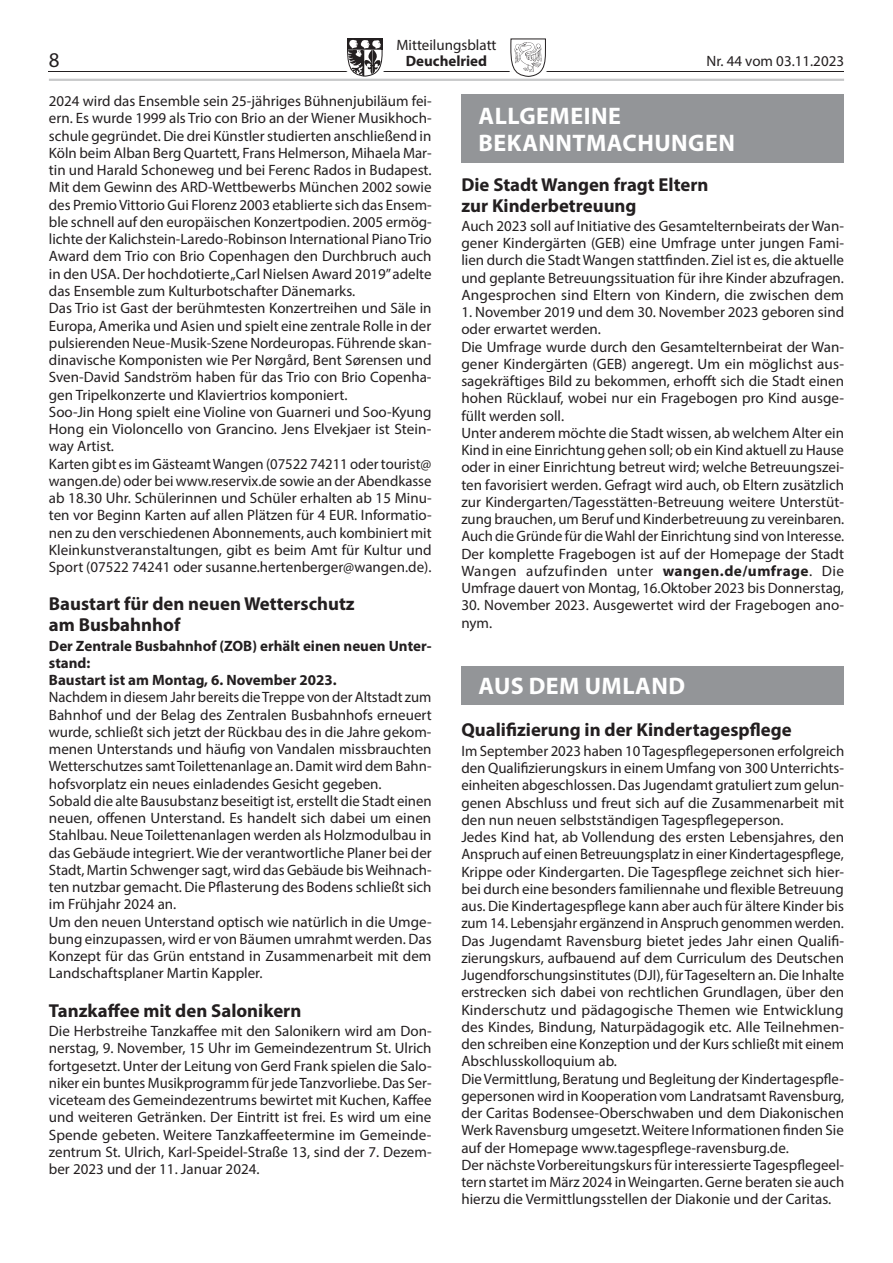
<style>
.page{position:relative;width:893px;height:1263px;background:#fff}
.page>*{position:absolute;margin:0;border:0;box-sizing:border-box;transform-origin:0 0}
.t1{font:700 24px/27px "Myriad Pro";letter-spacing:.02em;color:#fff}
.t2{font:21px "Myriad Pro";color:#231f20}
.t3{font:700 18.75px/21px "Myriad Pro";color:#231f20}
.t4{font:15px/17.2px "Myriad Pro";color:#231f20}
.t5{font:700 15px/17.2px "Myriad Pro";color:#231f20}
.s1{font-weight:700}
</style>
<div class="page">
<hr style="left:49px;top:71px;width:795px;height:1px;background:#231f20">
<svg style="left:347px;top:38px;width:36px;height:39px"></svg>
<svg style="left:510px;top:38px;width:36px;height:39px"></svg>
<img style="left:513px;top:40px;width:30px;height:33px">
<hr style="left:49px;top:79px;width:795px;height:2px;background:#c7c8ca">
<div style="left:461px;top:95px;width:383px;height:68px;background:#939598"></div>
<div style="left:461px;top:666px;width:383px;height:38px;background:#939598"></div>
<p class="t4" style="left:396px;top:36px;width:102px">Mitteilungsblatt</p>
<h2 class="t2" style="left:49px;top:47px;width:12px">8</h2>
<p class="t5" style="left:406px;top:52px;width:83px">Deuchelried</p>
<p class="t4" style="left:706px;top:52px;width:139px">Nr. 44 vom 03.11.2023</p>
<p class="t4" style="left:49px;top:92px;width:384px">2024 wird das Ensemble sein 25-jähriges Bühnenjubiläum fei&shy;ern. Es wurde 1999 als Trio con Brio an der Wiener Musikhoch&shy;schule gegründet. Die drei Künstler studierten anschließend in Köln beim Alban Berg Quartett, Frans Helmerson, Mihaela Mar&shy;tin und Harald Schoneweg und bei Ferenc Rados in Budapest.<br>Mit dem Gewinn des ARD-Wettbewerbs München 2002 sowie des Premio Vittorio Gui Florenz 2003 etablierte sich das Ensem&shy;ble schnell auf den europäischen Konzertpodien. 2005 ermög&shy;lichte der Kalichstein-Laredo-Robinson International Piano Trio Award dem Trio con Brio Copenhagen den Durchbruch auch in den USA. Der hochdotierte „Carl Nielsen Award 2019” adelte das Ensemble zum Kulturbotschafter Dänemarks.<br>Das Trio ist Gast der berühmtesten Konzertreihen und Säle in Europa, Amerika und Asien und spielt eine zentrale Rolle in der pulsierenden Neue-Musik-Szene Nordeuropas. Führende skan&shy;dinavische Komponisten wie Per Nørgård, Bent Sørensen und Sven-David Sandström haben für das Trio con Brio Copenha&shy;gen Tripelkonzerte und Klaviertrios komponiert.<br>Soo-Jin Hong spielt eine Violine von Guarneri und Soo-Kyung Hong ein Violoncello von Grancino. Jens Elvekjaer ist Stein&shy;way Artist.<br>Karten gibt es im Gästeamt Wangen (07522 74211 oder tourist@ wangen.de) oder bei www.reservix.de sowie an der Abendkasse ab 18.30 Uhr. Schülerinnen und Schüler erhalten ab 15 Minu&shy;ten vor Beginn Karten auf allen Plätzen für 4 EUR. Informatio&shy;nen zu den verschiedenen Abonnements, auch kombiniert mit Kleinkunstveranstaltungen, gibt es beim Amt für Kultur und Sport (07522 74241 oder susanne.hertenberger@wangen.de).</p>
<p class="t3" style="left:49px;top:593px;width:307px">Baustart für den neuen Wetterschutz am Busbahnhof</p>
<p class="t5" style="left:49px;top:636px;width:384px">Der Zentrale Busbahnhof (ZOB) erhält einen neuen Unter&shy;stand:<br>Baustart ist am Montag, 6. November 2023.</p>
<p class="t4" style="left:49px;top:688px;width:384px">Nachdem in diesem Jahr bereits die Treppe von der Altstadt zum Bahnhof und der Belag des Zentralen Busbahnhofs erneuert wurde, schließt sich jetzt der Rückbau des in die Jahre gekom&shy;menen Unterstands und häufig von Vandalen missbrauchten Wetterschutzes samt Toilettenanlage an. Damit wird dem Bahn&shy;hofsvorplatz ein neues einladendes Gesicht gegeben.<br>Sobald die alte Bausubstanz beseitigt ist, erstellt die Stadt einen neuen, offenen Unterstand. Es handelt sich dabei um einen Stahlbau. Neue Toilettenanlagen werden als Holzmodulbau in das Gebäude integriert. Wie der verantwortliche Planer bei der Stadt, Martin Schwenger sagt, wird das Gebäude bis Weihnach&shy;ten nutzbar gemacht. Die Pflasterung des Bodens schließt sich im Frühjahr 2024 an.<br>Um den neuen Unterstand optisch wie natürlich in die Umge&shy;bung einzupassen, wird er von Bäumen umrahmt werden. Das Konzept für das Grün entstand in Zusammenarbeit mit dem Landschaftsplaner Martin Kappler.</p>
<p class="t3" style="left:49px;top:999px;width:254px">Tanzkaffee mit den Salonikern</p>
<p class="t4" style="left:49px;top:1022px;width:384px;text-align:justify">Die Herbstreihe Tanzkaffee mit den Salonikern wird am Don&shy;nerstag, 9. November, 15 Uhr im Gemeindezentrum St. Ulrich fortgesetzt. Unter der Leitung von Gerd Frank spielen die Salo&shy;niker ein buntes Musikprogramm für jede Tanzvorliebe. Das Ser&shy;viceteam des Gemeindezentrums bewirtet mit Kuchen, Kaffee und weiteren Getränken. Der Eintritt ist frei. Es wird um eine Spende gebeten. Weitere Tanzkaffeetermine im Gemeinde&shy;zentrum St. Ulrich, Karl-Speidel-Straße 13, sind der 7. Dezem&shy;ber 2023 und der 11. Januar 2024.</p>
<h1 class="t1" style="left:479px;top:102px;width:258px">ALLGEMEINE<br>BEKANNTMACHUNGEN</h1>
<p class="t3" style="left:461px;top:173px;width:249px">Die Stadt Wangen fragt Eltern zur Kinderbetreuung</p>
<p class="t4" style="left:461px;top:217px;width:384px;text-align:justify">Auch 2023 soll auf Initiative des Gesamtelternbeirats der Wan&shy;gener Kindergärten (GEB) eine Umfrage unter jungen Fami&shy;lien durch die Stadt Wangen stattfinden. Ziel ist es, die aktuelle und geplante Betreuungssituation für ihre Kinder abzufragen.<br>Angesprochen sind Eltern von Kindern, die zwischen dem</p>
<p class="t4" style="left:461px;top:303px;width:384px">1. November 2019 und dem 30. November 2023 geboren sind oder erwartet werden.<br>Die Umfrage wurde durch den Gesamtelternbeirat der Wan&shy;gener Kindergärten (GEB) angeregt. Um ein möglichst aus&shy;sagekräftiges Bild zu bekommen, erhofft sich die Stadt einen hohen Rücklauf, wobei nur ein Fragebogen pro Kind ausge&shy;füllt werden soll.<br>Unter anderem möchte die Stadt wissen, ab welchem Alter ein Kind in eine Einrichtung gehen soll; ob ein Kind aktuell zu Hause oder in einer Einrichtung betreut wird; welche Betreuungszei&shy;ten favorisiert werden. Gefragt wird auch, ob Eltern zusätzlich zur Kindergarten/Tagesstätten-Betreuung weitere Unterstüt&shy;zung brauchen, um Beruf und Kinderbetreuung zu vereinbaren.<br>Auch die Gründe für die Wahl der Einrichtung sind von Interesse.<br>Der komplette Fragebogen ist auf der Homepage der Stadt Wangen aufzufinden unter <span class="s1">wangen.de/umfrage</span>. Die Umfrage dauert von Montag, 16.Oktober 2023 bis Donnerstag,</p>
<p class="t4" style="left:461px;top:596px;width:384px">30. November 2023. Ausgewertet wird der Fragebogen ano&shy;nym.</p>
<h1 class="t1" style="left:479px;top:672px;width:208px">AUS DEM UMLAND</h1>
<p class="t3" style="left:461px;top:719px;width:332px">Qualifizierung in der Kindertagespflege</p>
<p class="t4" style="left:461px;top:742px;width:384px">Im September 2023 haben 10 Tagespflegepersonen erfolgreich den Qualifizierungskurs in einem Umfang von 300 Unterrichts&shy;einheiten abgeschlossen. Das Jugendamt gratuliert zum gelun&shy;genen Abschluss und freut sich auf die Zusammenarbeit mit den nun neuen selbstständigen Tagespflegeperson.<br>Jedes Kind hat, ab Vollendung des ersten Lebensjahres, den Anspruch auf einen Betreuungsplatz in einer Kindertagespflege, Krippe oder Kindergarten. Die Tagespflege zeichnet sich hier&shy;bei durch eine besonders familiennahe und flexible Betreuung aus. Die Kindertagespflege kann aber auch für ältere Kinder bis zum 14. Lebensjahr ergänzend in Anspruch genommen werden.<br>Das Jugendamt Ravensburg bietet jedes Jahr einen Qualifi&shy;zierungskurs, aufbauend auf dem Curriculum des Deutschen Jugendforschungsinstitutes (DJI), für Tageseltern an. Die Inhalte erstrecken sich dabei von rechtlichen Grundlagen, über den Kinderschutz und pädagogische Themen wie Entwicklung des Kindes, Bindung, Naturpädagogik etc. Alle Teilnehmen&shy;den schreiben eine Konzeption und der Kurs schließt mit einem Abschlusskolloquium ab.<br>Die Vermittlung, Beratung und Begleitung der Kindertagespfle&shy;gepersonen wird in Kooperation vom Landratsamt Ravensburg, der Caritas Bodensee-Oberschwaben und dem Diakonischen Werk Ravensburg umgesetzt. Weitere Informationen finden Sie auf der Homepage www.tagespflege-ravensburg.de.<br>Der nächste Vorbereitungskurs für interessierte Tagespflegeel&shy;tern startet im März 2024 in Weingarten. Gerne beraten sie auch hierzu die Vermittlungsstellen der Diakonie und der Caritas.</p>
</div>
